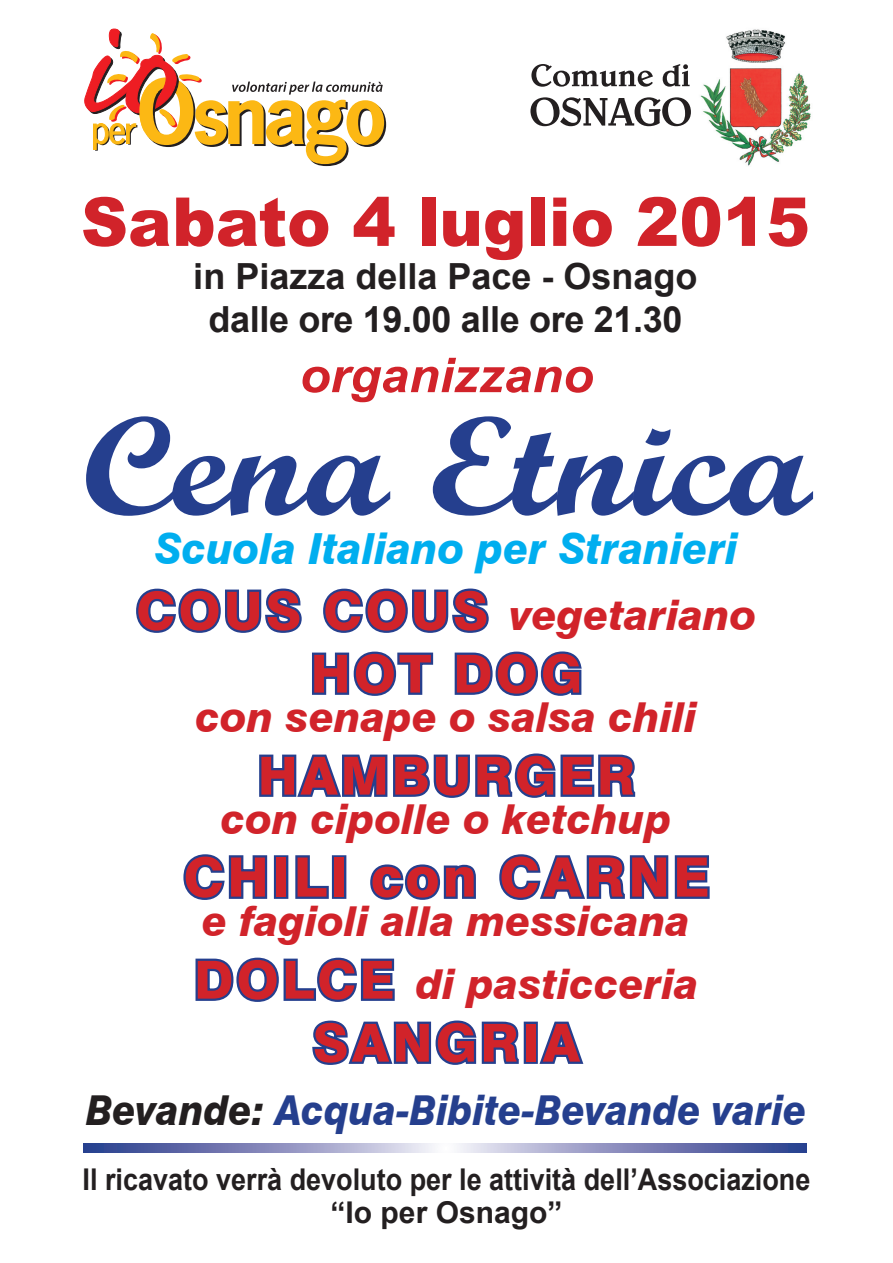
<style>
.page{position:relative;width:893px;height:1263px;background:#fff}
.page>*{position:absolute;margin:0;border:0;box-sizing:border-box;transform-origin:0 0}
.t1{font:140.4px "Script MT Bold";color:#253f8e;scale:1.13 1}
.t2{font:900 67.5px "Arial";color:#d1232a}
.t3{font:800 54.3px "Swiss 721 BT";letter-spacing:.06em;color:#d1232a}
.t4{font:800 52.5px "Swiss 721 BT";letter-spacing:.06em;color:#d1232a}
.t5{font:italic 700 48px "Arial";color:#d1232a;scale:1.05 1}
.t6{font:italic 800 42.9px "Swiss 721 BT";color:#00aeef;scale:.96 1}
.t7{font:italic 800 41.25px "Swiss 721 BT";color:#d1232a}
.t8{font:italic 800 41.25px "Swiss 721 BT";color:#253f8e;scale:.93 1}
.t9{font:700 36px "Arial";color:#231f20}
.t10{font:700 30px "Arial";color:#231f20;scale:.9 1}
.t11{font:700 30px "Arial";color:#231f20}
.s1{font-style:normal;font-size:52.5px}
.s2{color:#231f20}
</style>
<div class="page">
<svg style="left:84px;top:28px;width:302px;height:138px"></svg>
<svg style="left:134px;top:588px;width:578px;height:565px"></svg>
<svg style="left:84px;top:1144px;width:723px;height:8px"></svg>
<img style="left:700px;top:29px;width:111px;height:137px">
<svg style="left:531px;top:64px;width:122px;height:23px"></svg>
<svg style="left:663px;top:64px;width:27px;height:23px"></svg>
<svg style="left:530px;top:97px;width:161px;height:29px"></svg>
<p class="t2" style="left:81px;top:173px;width:730px">Sabato 4 luglio 2015</p>
<p class="t9" style="left:193px;top:252px;width:506px">in Piazza della Pace - Osnago</p>
<p class="t9" style="left:208px;top:296px;width:475px">dalle ore 19.00 alle ore 21.30</p>
<p class="t5" style="left:299px;top:343px;width:282px">organizzano</p>
<p class="t1" style="left:82px;top:380px;width:647px">Cena Etnica</p>
<p class="t6" style="left:155px;top:522px;width:609px">Scuola Italiano per Stranieri</p>
<p class="t7" style="left:136px;top:590px;width:622px"><span class="s1">COUS COUS</span> vegetariano</p>
<p class="t4" style="left:310px;top:642px;width:273px">HOT DOG</p>
<p class="t7" style="left:196px;top:692px;width:503px">con senape o salsa chili</p>
<p class="t4" style="left:258px;top:744px;width:379px">HAMBURGER</p>
<p class="t7" style="left:221px;top:794px;width:452px">con cipolle o ketchup</p>
<p class="t3" style="left:183px;top:844px;width:528px">CHILI con CARNE</p>
<p class="t7" style="left:203px;top:896px;width:489px">e fagioli alla messicana</p>
<p class="t7" style="left:194px;top:959px;width:506px"><span class="s1">DOLCE</span> di pasticceria</p>
<p class="t4" style="left:313px;top:1011px;width:269px">SANGRIA</p>
<p class="t8" style="left:86px;top:1085px;width:777px"><span class="s2">Bevande:</span> Acqua-Bibite-Bevande varie</p>
<p class="t10" style="left:83px;top:1159px;width:810px">Il ricavato verrà devoluto per le attività dell’Associazione</p>
<p class="t11" style="left:331px;top:1192px;width:233px">“Io per Osnago”</p>
</div>
